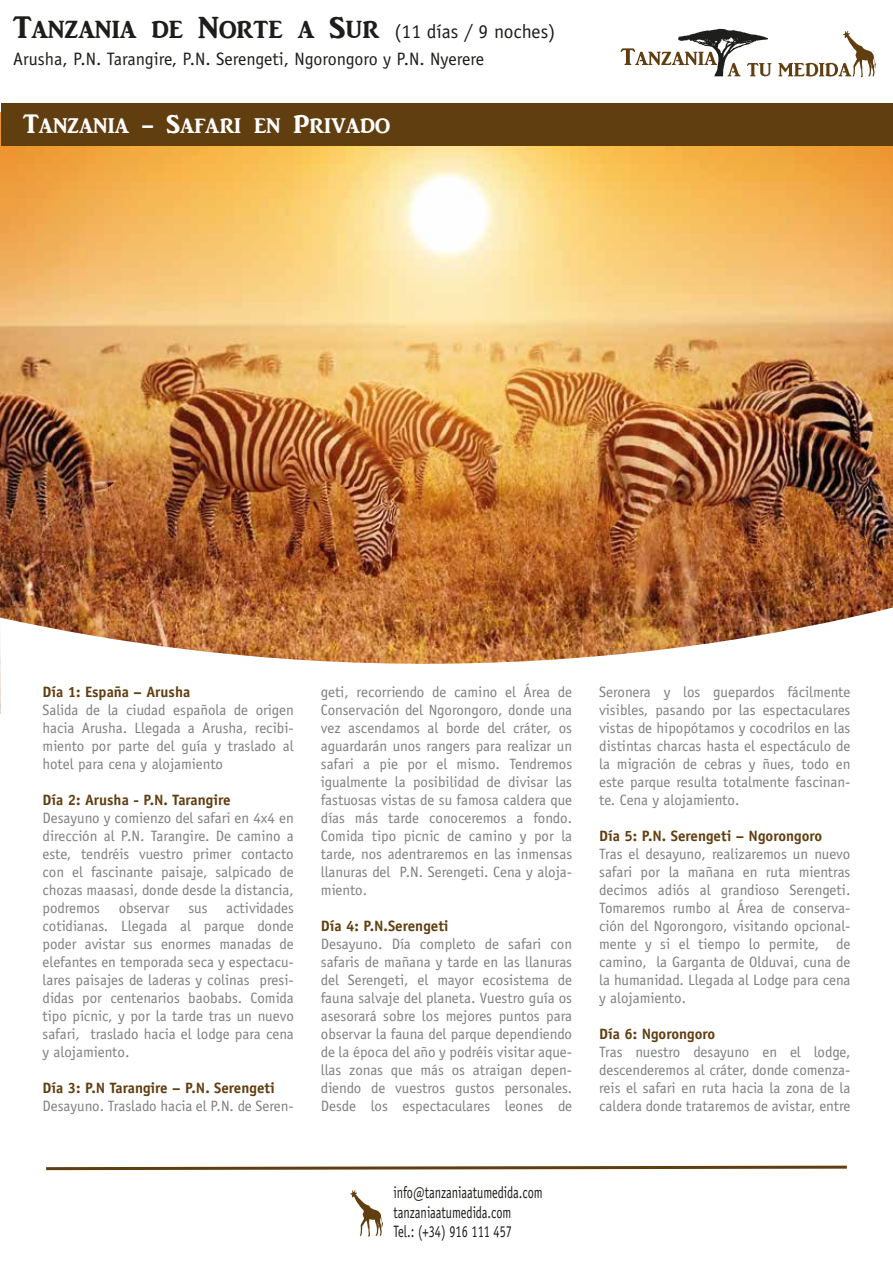
<style>
.page{position:relative;width:893px;height:1263px;background:#fff}
.page>*{position:absolute;margin:0;border:0;box-sizing:border-box;transform-origin:0 0}
.t1{font:31.5px "ARJULIAN";color:#1d1d1b}
.t2{font:27px "ARJULIAN";color:#fff}
.t3{font:18px "Officina Sans Std";color:#1d1d1b}
.t4{font:16.5px/19.8px "Officina Sans Std";color:#1d1d1b;scale:.75 1}
.t5{font:15px/18px "Officina Sans Std";color:#7f7f80;text-align:justify}
.t6{font:700 15px "Officina Sans Std";color:#613e10}
.s1{font-family:"Officina Sans Std";font-size:19.5px}
</style>
<div class="page">
<img style="left:0;top:113px;width:893px;height:495px">
<svg style="left:0;top:608px;width:891px;height:106px"></svg>
<svg style="left:46px;top:1165px;width:801px;height:6px"></svg>
<div style="left:1px;top:103px;width:892px;height:43px;background:#613e10"></div>
<svg style="left:621px;top:29px;width:150px;height:47px"></svg>
<svg style="left:778px;top:31px;width:98px;height:46px"></svg>
<svg style="left:350px;top:1190px;width:33px;height:46px"></svg>
<h1 class="t1" style="left:13px;top:8px;width:544px">Tanzania de Norte a Sur <span class="s1">(11 días / 9 noches)</span></h1>
<p class="t3" style="left:13px;top:48px;width:473px">Arusha, P.N. Tarangire, P.N. Serengeti, Ngorongoro y P.N. Nyerere</p>
<h2 class="t2" style="left:23px;top:108px;width:368px">Tanzania - Safari en Privado</h2>
<p class="t6" style="left:43px;top:683px;width:149px">Día 1: España – Arusha</p>
<p class="t5" style="left:43px;top:701px;width:253px">Salida de la ciudad española de origen hacia Arusha. Llegada a Arusha, recibi&shy;miento por parte del guía y traslado al hotel para cena y alojamiento</p>
<p class="t6" style="left:43px;top:791px;width:190px">Día 2: Arusha - P.N. Tarangire</p>
<p class="t5" style="left:43px;top:809px;width:253px">Desayuno y comienzo del safari en 4x4 en dirección al P.N. Tarangire. De camino a este, tendréis vuestro primer contacto con el fascinante paisaje, salpicado de chozas maasasi, donde desde la distancia, podremos</p>
<p class="t5" style="left:43px;top:899px;width:253px;text-indent:184px">actividades cotidianas. Llegada al parque donde poder avistar sus enormes manadas de elefantes en temporada seca y espectacu&shy;lares paisajes de laderas y colinas presi&shy;didas por centenarios baobabs. Comida tipo picnic, y por la tarde tras un nuevo safari, traslado hacia el lodge para cena y alojamiento.</p>
<p class="t6" style="left:43px;top:1079px;width:234px">Día 3: P.N Tarangire – P.N. Serengeti</p>
<p class="t5" style="left:43px;top:1097px;width:253px">Desayuno. Traslado hacia el P.N. de Seren-</p>
<p class="t5" style="left:119px;top:899px;width:90px">observar sus</p>
<p class="t5" style="left:321px;top:683px;width:253px">geti, recorriendo de camino el Área de Conservación del Ngorongoro, donde una vez ascendamos al borde del cráter, os aguardarán unos rangers para realizar un safari a pie por el mismo. Tendremos igualmente la posibilidad de divisar las fastuosas vistas de su famosa caldera que días más tarde conoceremos a fondo.<br>Comida tipo picnic de camino y por la tarde, nos adentraremos en las inmensas llanuras del P.N. Serengeti. Cena y aloja&shy;miento.</p>
<p class="t6" style="left:321px;top:917px;width:129px">Día 4: P.N.Serengeti</p>
<p class="t5" style="left:321px;top:935px;width:253px">Desayuno. Día completo de safari con safaris de mañana y tarde en las llanuras del Serengeti, el mayor ecosistema de fauna salvaje del planeta. Vuestro guía os asesorará sobre los mejores puntos para observar la fauna del parque dependiendo de la época del año y podréis visitar aque&shy;llas zonas que más os atraigan depen&shy;diendo de vuestros gustos personales.<br>Desde los espectaculares leones de</p>
<p class="t5" style="left:599px;top:683px;width:253px">Seronera y los guepardos fácilmente visibles, pasando por las espectaculares vistas de hipopótamos y cocodrilos en las distintas charcas hasta el espectáculo de la migración de cebras y ñues, todo en este parque resulta totalmente fascinan&shy;te. Cena y alojamiento.</p>
<p class="t6" style="left:599px;top:827px;width:225px">Día 5: P.N. Serengeti – Ngorongoro</p>
<p class="t5" style="left:599px;top:845px;width:253px">Tras el desayuno, realizaremos un nuevo safari por la mañana en ruta mientras decimos adiós al grandioso Serengeti.<br>Tomaremos rumbo al Área de conserva&shy;ción del Ngorongoro, visitando opcional&shy;mente y si el tiempo lo permite, de camino, la Garganta de Olduvai, cuna de la humanidad. Llegada al Lodge para cena y alojamiento.</p>
<p class="t6" style="left:599px;top:1025px;width:118px">Día 6: Ngorongoro</p>
<p class="t5" style="left:599px;top:1043px;width:253px">Tras nuestro desayuno en el lodge, descenderemos al cráter, donde comenza&shy;reis el safari en ruta hacia la zona de la caldera donde trataremos de avistar, entre</p>
<p class="t4" style="left:393px;top:1182px;width:201px">info@tanzaniaatumedida.com tanzaniaatumedida.com<br>Tel.: (+34) 916 111 457</p>
</div>
